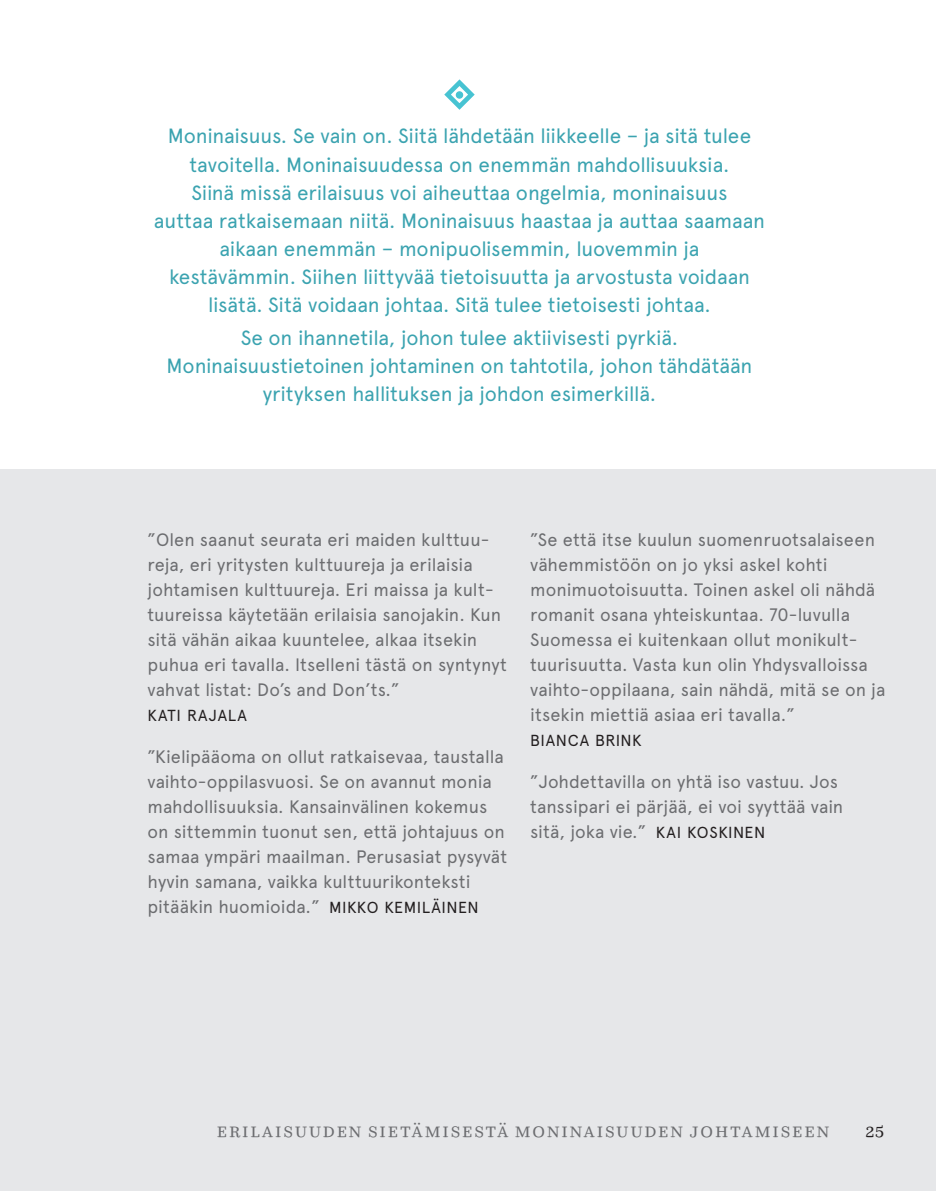
<style>
.page{position:relative;width:936px;height:1191px;background:#fff}
.page>*{position:absolute;margin:0;border:0;box-sizing:border-box;transform-origin:0 0}
.KOROSTUS_C{font:20.6px/28px "Apercu";letter-spacing:-.01em;color:#3ba3b0;text-align:center}
.t1{font:300 20px "Quixo OT";letter-spacing:.06em;color:#6c6d70}
.t2{font:300 20px "Quixo OT";color:#231f20}
.JOHTAJIEN_LAINAUS_2{font:18px/25px "Apercu";color:#6c6d70}
.JOHTAJIEN_LAINAUS_2-2{font:16px "Apercu";letter-spacing:.04em;color:#231f20}
.s1{font-size:16px;color:#231f20}
</style>
<div class="page">
<svg style="left:444px;top:79px;width:31px;height:31px"></svg>
<div style="left:455px;top:91px;width:8px;height:8px;border:1px solid #47c3d2;border-radius:50%"></div>
<div style="left:0;top:469px;width:935px;height:722px;background:#e6e7e9"></div>
<p class="KOROSTUS_C" style="left:154px;top:122px;width:612px">Moninaisuus. Se vain on. Siitä lähdetään liikkeelle – ja sitä tulee tavoitella. Moninaisuudessa on enemmän mahdollisuuksia.<br>Siinä missä erilaisuus voi aiheuttaa ongelmia, moninaisuus<br>auttaa ratkaisemaan niitä. Moninaisuus haastaa ja auttaa saamaan aikaan enemmän – monipuolisemmin, luovemmin ja kestävämmin. Siihen liittyvää tietoisuutta ja arvostusta voidaan lisätä. Sitä voidaan johtaa. Sitä tulee tietoisesti johtaa.</p>
<p class="KOROSTUS_C" style="left:166px;top:324px;width:587px">Se on ihannetila, johon tulee aktiivisesti pyrkiä.<br>Moninaisuustietoinen johtaminen on tahtotila, johon tähdätään yrityksen hallituksen ja johdon esimerkillä.</p>
<p class="JOHTAJIEN_LAINAUS_2" style="left:147px;top:527px;width:361px">”Olen saanut seurata eri maiden kulttuu&shy;reja, eri yritysten kulttuureja ja erilaisia johtamisen kulttuureja. Eri maissa ja kult&shy;tuureissa käytetään erilaisia sanojakin. Kun sitä vähän aikaa kuuntelee, alkaa itsekin puhua eri tavalla. Itselleni tästä on syntynyt vahvat listat: Do’s and Don’ts.”</p>
<p class="JOHTAJIEN_LAINAUS_2-2" style="left:147px;top:705px;width:101px">KATI RAJALA</p>
<p class="JOHTAJIEN_LAINAUS_2" style="left:147px;top:744px;width:361px">”Kielipääoma on ollut ratkaisevaa, taustalla vaihto-oppilasvuosi. Se on avannut monia mahdollisuuksia. Kansainvälinen kokemus on sittemmin tuonut sen, että johtajuus on samaa ympäri maailman. Perusasiat pysyvät hyvin samana, vaikka kulttuurikonteksti pitääkin huomioida.” <span class="s1">MIKKO KEMILÄINEN</span></p>
<p class="JOHTAJIEN_LAINAUS_2" style="left:530px;top:527px;width:356px">”Se että itse kuulun suomenruotsalaiseen vähemmistöön on jo yksi askel kohti monimuotoisuutta. Toinen askel oli nähdä romanit osana yhteiskuntaa. 70-luvulla Suomessa ei kuitenkaan ollut monikult&shy;tuurisuutta. Vasta kun olin Yhdysvalloissa vaihto-oppilaana, sain nähdä, mitä se on ja itsekin miettiä asiaa eri tavalla.”</p>
<p class="JOHTAJIEN_LAINAUS_2-2" style="left:530px;top:730px;width:113px">BIANCA BRINK</p>
<p class="JOHTAJIEN_LAINAUS_2" style="left:530px;top:769px;width:314px">”Johdettavilla on yhtä iso vastuu. Jos tanssipari ei pärjää, ei voi syyttää vain sitä, joka vie.” <span class="s1">KAI KOSKINEN</span></p>
<p class="t1" style="left:216px;top:1117px;width:614px">erilaisuuden sietämisestä moninaisuuden johtamiseen</p>
<p class="t2" style="left:864px;top:1117px;width:21px">25</p>
</div>
